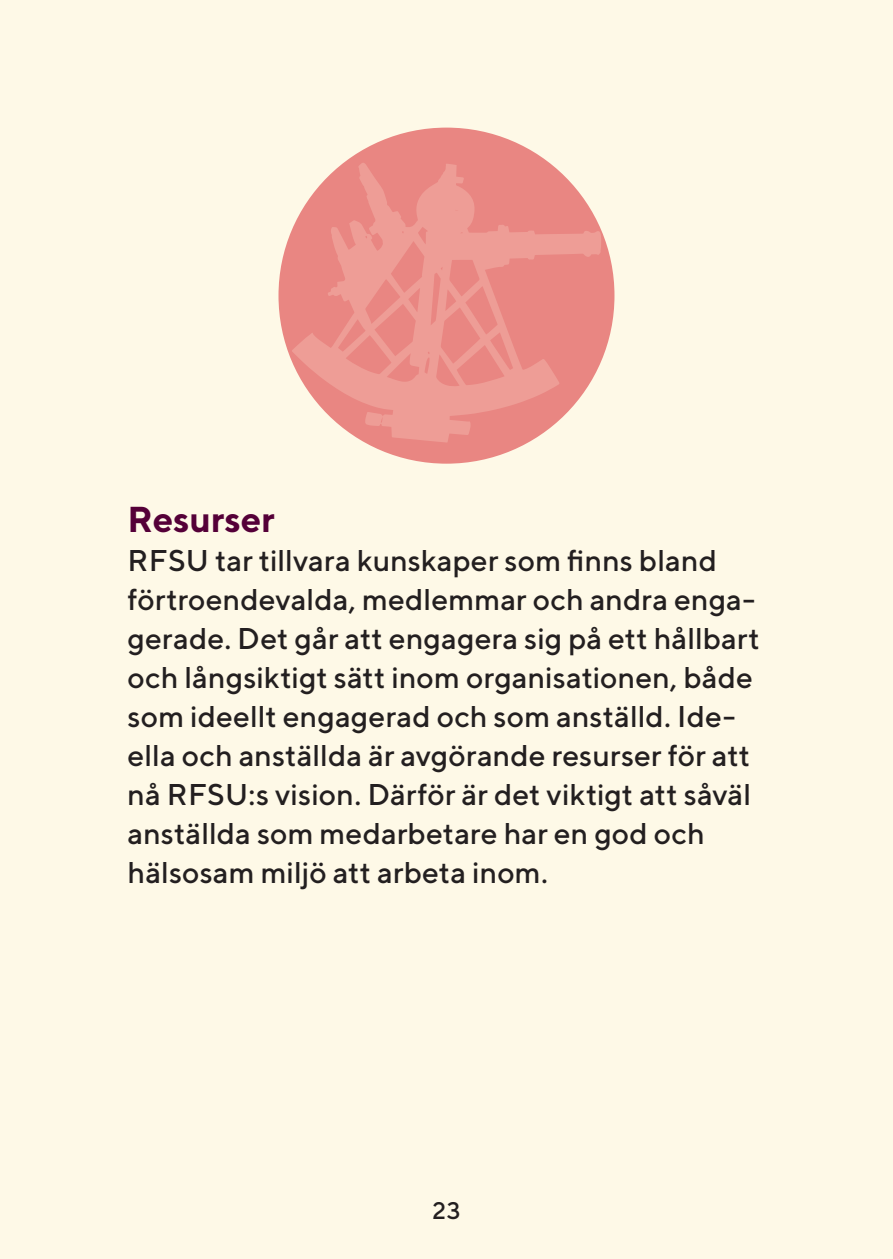
<style>
.page{position:relative;width:893px;height:1259px;background:#fef9e7}
.page>*{position:absolute;margin:0;border:0;box-sizing:border-box;transform-origin:0 0}
.bröd{font:700 36px "TT Norms";letter-spacing:-.005em;color:#550038}
.bröd-2{font:500 30px/39px "TT Norms";letter-spacing:.005em;color:#231f20}
.rubbe3{font:500 24px "TT Norms";color:#231f20}
</style>
<div class="page">
<div style="left:278px;top:128px;width:336px;height:336px;background:#e98682;border-radius:50%"></div>
<svg style="left:292px;top:162px;width:309px;height:280px"></svg>
<p class="bröd" style="left:128px;top:497px;width:149px">Resurser</p>
<p class="bröd-2" style="left:128px;top:540px;width:634px">RFSU tar tillvara kunskaper som finns bland förtroendevalda, medlemmar och andra enga&shy;gerade. Det går att engagera sig på ett hållbart och långsiktigt sätt inom organisationen, både som ideellt engagerad och som anställd. Ide&shy;ella och anställda är avgörande resurser för att nå RFSU:s vision. Därför är det viktigt att såväl anställda som medarbetare har en god och hälsosam miljö att arbeta inom.</p>
<p class="rubbe3" style="left:432px;top:1195px;width:30px">23</p>
</div>
